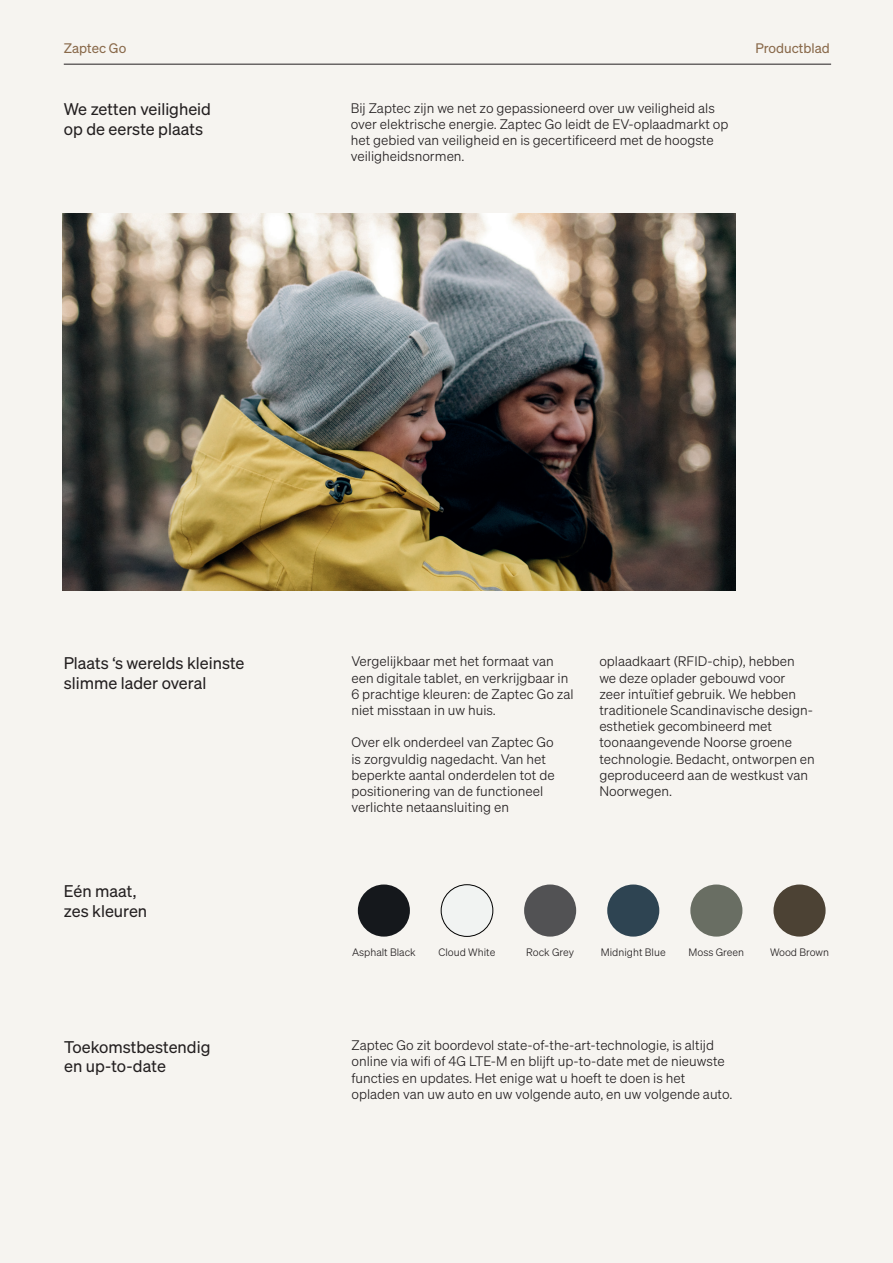
<style>
.page{position:relative;width:893px;height:1263px;background:#f6f4f0}
.page>*{position:absolute;margin:0;border:0;box-sizing:border-box;transform-origin:0 0}
.t1{font:16.5px/19.8px "Sohne Buch";color:#231f20}
.t2{font:13.5px/16.2px "Sohne Leicht";color:#231f20}
.t3{font:13.5px "Sohne Buch";color:#89694a}
.t4{font:10.5px "Sohne Leicht";color:#231f20}
</style>
<div class="page">
<hr style="left:64px;top:64px;width:767px;height:1px;background:#231f20">
<img style="left:63px;top:214px;width:672px;height:376px">
<div style="left:358px;top:884px;width:52px;height:52px;background:#15181c;border-radius:50%"></div>
<div style="left:441px;top:885px;width:52px;height:51px;background:#f1f3f2;border-radius:50%"></div>
<div style="left:441px;top:884px;width:52px;height:52px;border:1px solid #000;border-radius:50%"></div>
<div style="left:524px;top:884px;width:52px;height:52px;background:#525254;border-radius:50%"></div>
<div style="left:607px;top:884px;width:52px;height:52px;background:#2e4452;border-radius:50%"></div>
<div style="left:690px;top:884px;width:52px;height:52px;background:#696e63;border-radius:50%"></div>
<div style="left:773px;top:884px;width:53px;height:52px;background:#4c4234;border-radius:50%"></div>
<p class="t3" style="left:64px;top:40px;width:64px">Zaptec Go</p>
<p class="t3" style="left:756px;top:40px;width:76px">Productblad</p>
<p class="t1" style="left:64px;top:99px;width:149px">We zetten veiligheid op de eerste plaats</p>
<p class="t2" style="left:351px;top:99px;width:379px">Bij Zaptec zijn we net zo gepassioneerd over uw veiligheid als over elektrische energie. Zaptec Go leidt de EV-oplaadmarkt op het gebied van veiligheid en is gecertificeerd met de hoogste veiligheidsnormen.</p>
<p class="t1" style="left:64px;top:653px;width:182px">Plaats ‘s werelds kleinste slimme lader overal</p>
<p class="t2" style="left:351px;top:653px;width:224px">Vergelijkbaar met het formaat van een digitale tablet, en verkrijgbaar in 6 prachtige kleuren: de Zaptec Go zal niet misstaan in uw huis.</p>
<p class="t2" style="left:351px;top:734px;width:205px">Over elk onderdeel van Zaptec Go is zorgvuldig nagedacht. Van het beperkte aantal onderdelen tot de positionering van de functioneel verlichte netaansluiting en</p>
<p class="t2" style="left:599px;top:653px;width:217px">oplaadkaart (RFID-chip), hebben<br>we deze oplader gebouwd voor<br>zeer intuïtief gebruik. We hebben traditionele Scandinavische design&shy;esthetiek gecombineerd met toonaangevende Noorse groene technologie. Bedacht, ontworpen en geproduceerd aan de westkust van<br>Noorwegen.</p>
<p class="t1" style="left:64px;top:881px;width:85px">Eén maat, zes kleuren</p>
<p class="t4" style="left:352px;top:946px;width:65px">Asphalt Black</p>
<p class="t4" style="left:439px;top:946px;width:58px">Cloud White</p>
<p class="t4" style="left:526px;top:946px;width:49px">Rock Grey</p>
<p class="t4" style="left:601px;top:946px;width:66px">Midnight Blue</p>
<p class="t4" style="left:689px;top:946px;width:57px">Moss Green</p>
<p class="t4" style="left:770px;top:946px;width:61px">Wood Brown</p>
<p class="t1" style="left:64px;top:1036px;width:148px">Toekomstbestendig en up-to-date</p>
<p class="t2" style="left:351px;top:1037px;width:382px">Zaptec Go zit boordevol state-of-the-art-technologie, is altijd online via wifi of 4G LTE-M en blijft up-to-date met de nieuwste functies en updates. Het enige wat u hoeft te doen is het opladen van uw auto en uw volgende auto, en uw volgende auto.</p>
</div>
